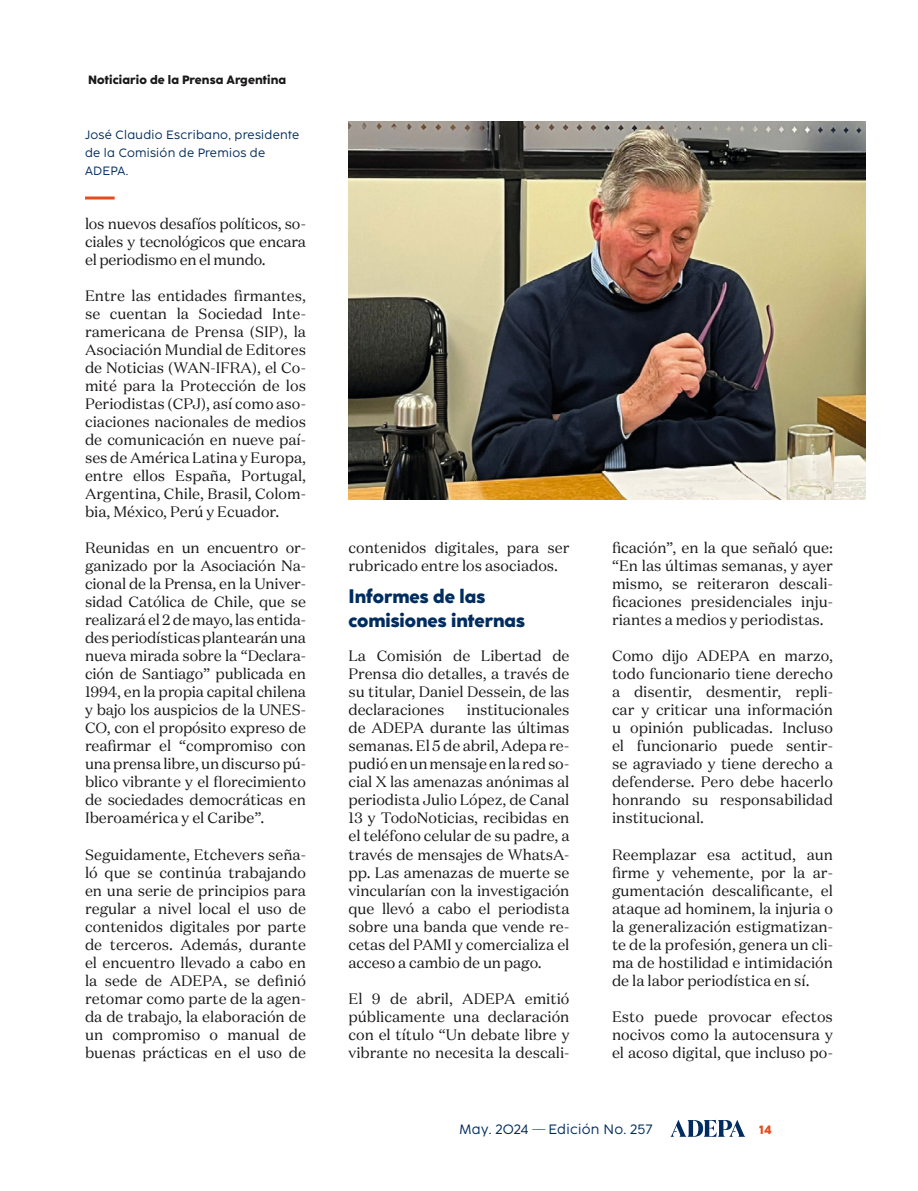
<style>
.page{position:relative;width:918px;height:1191px;background:#fff}
.page>*{position:absolute;margin:0;border:0;box-sizing:border-box;transform-origin:0 0}
.t1{font:800 19.5px/23.4px "Coco Sharp S";color:#002c60}
.t2{font:15px/18px "Domaine Text Web";color:#1b1819;text-align:justify}
.t3{font:13.5px "Coco Sharp L";letter-spacing:.025em;color:#002c60}
.t4{font:12px/18px "Coco Sharp L";letter-spacing:.025em;color:#002c60}
.t5{font:800 12px "Coco Sharp";letter-spacing:.01em;color:#1b1819}
.t6{font:800 12px "Coco Sharp";color:#e84c1c}
</style>
<div class="page">
<svg style="left:671px;top:1119px;width:74px;height:17px"></svg>
<img style="left:349px;top:121px;width:516px;height:378px">
<hr style="left:85px;top:196px;width:30px;height:3px;background:#e84c1c">
<p class="t5" style="left:88px;top:71px;width:200px">Noticiario de la Prensa Argentina</p>
<p class="t4" style="left:85px;top:126px;width:216px">José Claudio Escribano, presidente de la Comisión de Premios de<br>ADEPA.</p>
<p class="t2" style="left:85px;top:214px;width:222px">los nuevos desafíos políticos, so&shy;ciales y tecnológicos que encara el periodismo en el mundo.</p>
<p class="t2" style="left:85px;top:286px;width:222px">Entre las entidades firmantes, se cuentan la Sociedad Inte&shy;ramericana de Prensa (SIP), la Asociación Mundial de Editores de Noticias (WAN-IFRA), el Co&shy;mité para la Protección de los Periodistas (CPJ), así como aso&shy;ciaciones nacionales de medios de comunicación en nueve paí&shy;ses de América Latina y Europa, entre ellos España, Portugal, Argentina, Chile, Brasil, Colom&shy;bia, México, Perú y Ecuador.</p>
<p class="t2" style="left:85px;top:538px;width:222px">Reunidas en un encuentro or&shy;ganizado por la Asociación Na&shy;cional de la Prensa, en la Univer&shy;sidad Católica de Chile, que se realizará el 2 de mayo, las entida&shy;des periodísticas plantearán una nueva mirada sobre la “Declara&shy;ción de Santiago” publicada en 1994, en la propia capital chilena y bajo los auspicios de la UNES-CO, con el propósito expreso de reafirmar el “compromiso con una prensa libre, un discurso pú&shy;blico vibrante y el florecimiento de sociedades democráticas en Iberoamérica y el Caribe”.</p>
<p class="t2" style="left:85px;top:844px;width:222px">Seguidamente, Etchevers seña&shy;ló que se continúa trabajando en una serie de principios para regular a nivel local el uso de contenidos digitales por parte de terceros. Además, durante el encuentro llevado a cabo en la sede de ADEPA, se definió retomar como parte de la agen&shy;da de trabajo, la elaboración de un compromiso o manual de buenas prácticas en el uso de</p>
<p class="t2" style="left:349px;top:538px;width:222px">contenidos digitales, para ser rubricado entre los asociados.</p>
<p class="t1" style="left:349px;top:584px;width:178px">Informes de las comisiones internas</p>
<p class="t2" style="left:349px;top:646px;width:222px">La Comisión de Libertad de Prensa dio detalles, a través de su titular, Daniel Dessein, de las declaraciones</p>
<p class="t2" style="left:349px;top:700px;width:222px;text-indent:118px">institucionales de ADEPA durante las últimas semanas. El 5 de abril, Adepa re&shy;pudió en un mensaje en la red so&shy;cial X las amenazas anónimas al periodista Julio López, de Canal 13 y TodoNoticias, recibidas en el teléfono celular de su padre, a través de mensajes de WhatsA&shy;pp. Las amenazas de muerte se vincularían con la investigación que llevó a cabo el periodista sobre una banda que vende re&shy;cetas del PAMI y comercializa el acceso a cambio de un pago.</p>
<p class="t2" style="left:349px;top:988px;width:222px">El 9 de abril, ADEPA emitió públicamente una declaración con el título “Un debate libre y vibrante no necesita la descali-</p>
<p class="t2" style="left:612px;top:538px;width:222px">ficación”, en la que señaló que: “En las últimas semanas, y ayer mismo, se reiteraron descali&shy;ficaciones presidenciales inju&shy;riantes a medios y periodistas.</p>
<p class="t2" style="left:612px;top:646px;width:222px">Como dijo ADEPA en marzo, todo funcionario tiene derecho a disentir, desmentir, repli&shy;car y criticar una información u opinión publicadas. Incluso el funcionario puede sentir&shy;se agraviado y tiene derecho a defenderse. Pero debe hacerlo honrando su responsabilidad institucional.</p>
<p class="t2" style="left:612px;top:844px;width:222px">Reemplazar esa actitud, aun firme y vehemente, por la ar&shy;gumentación descalificante, el ataque ad hominem, la injuria o la generalización estigmatizan&shy;te de la profesión, genera un cli&shy;ma de hostilidad e intimidación de la labor periodística en sí.</p>
<p class="t2" style="left:612px;top:1006px;width:222px">Esto puede provocar efectos nocivos como la autocensura y el acoso digital, que incluso po-</p>
<p class="t3" style="left:460px;top:1120px;width:194px">May. 2O24 __ Edición Nº. 257</p>
<p class="t6" style="left:760px;top:1121px;width:14px">14</p>
</div>
